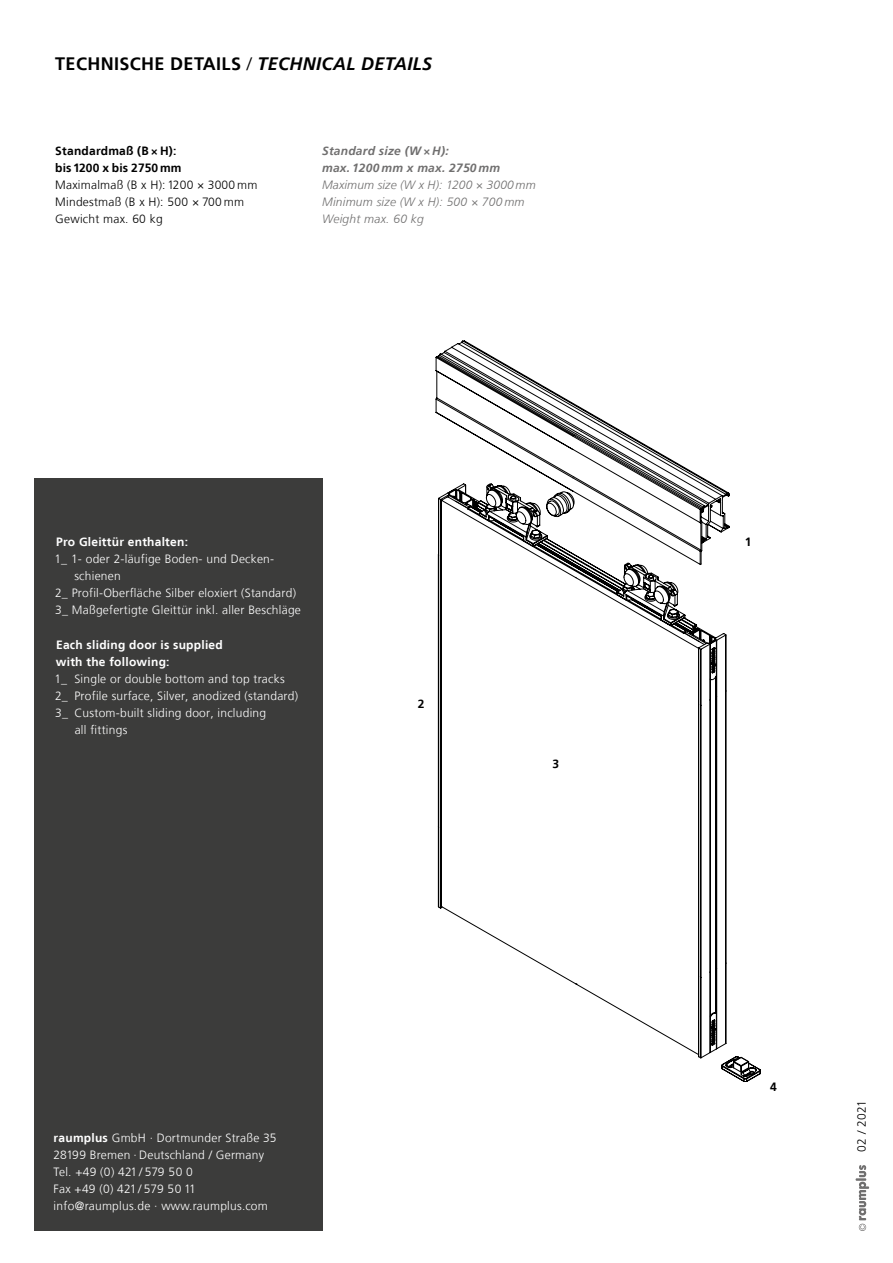
<style>
.page{position:relative;width:893px;height:1263px;background:#fff}
.page>*{position:absolute;margin:0;border:0;box-sizing:border-box;transform-origin:0 0}
.DE_Head_Frutiger_L_1{font:700 18px "Frutiger LT";letter-spacing:.02em;color:#000}
.DE_Fließ_Frutiger_L{font:300 12px/17px "Frutiger LT";letter-spacing:.02em;color:#fff}
.DE_Fließ_Frutiger_L-2{font:700 12px/17px "Frutiger LT";letter-spacing:.02em;color:#fff}
.RZ_Fließ_Frutiger_L{font:300 12px "Frutiger LT";letter-spacing:.02em;color:#000}
.RZ_Fließ_Frutiger_L-2{font:italic 300 12px "Frutiger LT";letter-spacing:.01em;color:#706f6f}
.RZ_Fließ_Frutiger_L-3{font:700 12px "Frutiger LT";letter-spacing:.01em;color:#000}
.RZ_Fließ_Frutiger_L-4{font:italic 700 12px "Frutiger LT";letter-spacing:.02em;color:#706f6f}
.DE_Fließ_Frutiger_L-3{font:italic 700 12px "Frutiger LT";letter-spacing:.02em;color:#706f6f}
.DE__Fließtext{font:700 12px "Frutiger LT";letter-spacing:.02em;color:#000}
.RZ_Fließ_Block_Fruti{font:300 12px "Frutiger LT";letter-spacing:.02em;color:#000}
.RZ_Fließ_Block_Fruti-2{font:italic 300 12px "Frutiger LT";letter-spacing:.02em;color:#706f6f}
.s1{font-weight:300}
.s2{font-style:italic}
.s3{font-weight:700}
</style>
<div class="page">
<svg style="left:856px;top:1165px;width:13px;height:66px"></svg>
<div style="left:34px;top:478px;width:288px;height:753px;background:#3c3c3b"></div>
<svg style="left:721px;top:1056px;width:40px;height:26px"></svg>
<svg style="left:435px;top:341px;width:166px;height:568px"></svg>
<svg style="left:698px;top:642px;width:29px;height:416px"></svg>
<svg style="left:699px;top:642px;width:18px;height:411px"></svg>
<svg style="left:440px;top:483px;width:259px;height:572px"></svg>
<svg style="left:455px;top:419px;width:275px;height:223px"></svg>
<p class="DE_Head_Frutiger_L_1" style="left:55px;top:53px;width:378px">TECHNISCHE DETAILS <span class="s1">/</span> <span class="s2">TECHNICAL DETAILS</span></p>
<p class="DE__Fließtext" style="left:55px;top:144px;width:123px">Standardmaß (B × H):</p>
<p class="RZ_Fließ_Frutiger_L-3" style="left:55px;top:161px;width:128px">bis1200 x bis 2750mm</p>
<p class="RZ_Fließ_Frutiger_L" style="left:55px;top:178px;width:204px">Maximalmaß (B x H): 1200 × 3000 mm</p>
<p class="RZ_Fließ_Frutiger_L" style="left:55px;top:195px;width:190px">Mindestmaß (B x H): 500 × 700 mm</p>
<p class="RZ_Fließ_Block_Fruti" style="left:55px;top:212px;width:109px">Gewicht max. 60 kg</p>
<p class="DE_Fließ_Frutiger_L-3" style="left:322px;top:144px;width:128px">Standard size (W× H):</p>
<p class="RZ_Fließ_Frutiger_L-4" style="left:322px;top:161px;width:180px">max. 1200 mm x max. 2750 mm</p>
<p class="RZ_Fließ_Frutiger_L-2" style="left:322px;top:178px;width:215px">Maximum size (W x H): 1200 × 3000 mm</p>
<p class="RZ_Fließ_Frutiger_L-2" style="left:322px;top:195px;width:204px">Minimum size (W x H): 500 × 700 mm</p>
<p class="RZ_Fließ_Block_Fruti-2" style="left:322px;top:212px;width:103px">Weight max. 60 kg</p>
<p class="DE_Fließ_Frutiger_L-2" style="left:56px;top:534px;width:133px">Pro Gleittür enthalten:</p>
<p class="DE_Fließ_Frutiger_L" style="left:74px;top:551px;width:201px;text-indent:-20px">1_ 1- oder 2-läufige Boden- und Decken&shy;schienen</p>
<p class="DE_Fließ_Frutiger_L" style="left:55px;top:585px;width:243px">2_ Profil-Oberfläche Silber eloxiert (Standard)</p>
<p class="DE_Fließ_Frutiger_L" style="left:55px;top:602px;width:247px">3_ Maßgefertigte Gleittür inkl. aller Beschläge</p>
<p class="DE_Fließ_Frutiger_L-2" style="left:56px;top:636px;width:168px">Each sliding door is supplied with the following:</p>
<p class="DE_Fließ_Frutiger_L" style="left:54px;top:670px;width:232px">1_ Single or double bottom and top tracks</p>
<p class="DE_Fließ_Frutiger_L" style="left:55px;top:687px;width:245px">2_ Profile surface, Silver, anodized (standard)</p>
<p class="DE_Fließ_Frutiger_L" style="left:75px;top:704px;width:193px;text-indent:-19px">3_ Custom-built sliding door, including all fittings</p>
<p class="RZ_Fließ_Frutiger_L-3" style="left:418px;top:697px;width:8px">2</p>
<p class="RZ_Fließ_Frutiger_L-3" style="left:552px;top:756px;width:8px">3</p>
<p class="DE_Fließ_Frutiger_L" style="left:54px;top:1129px;width:224px"><span class="s3">raumplus</span> GmbH · Dortmunder Straße 35<br>28199 Bremen · Deutschland / Germany</p>
<p class="DE_Fließ_Frutiger_L" style="left:54px;top:1163px;width:141px">Tel. +49 (0) 421 / 579 50 0</p>
<p class="DE_Fließ_Frutiger_L" style="left:54px;top:1180px;width:144px">Fax +49 (0) 421 / 579 50 11</p>
<p class="DE_Fließ_Frutiger_L" style="left:54px;top:1197px;width:216px">info@raumplus.de · www.raumplus.com</p>
<p class="RZ_Fließ_Frutiger_L-3" style="left:745px;top:535px;width:8px">1</p>
<p class="RZ_Fließ_Frutiger_L-3" style="left:770px;top:1079px;width:8px">4</p>
<p class="RZ_Fließ_Frutiger_L" style="left:855px;top:1152px;width:53px;rotate:-90deg">02 / 2021</p>
</div>
